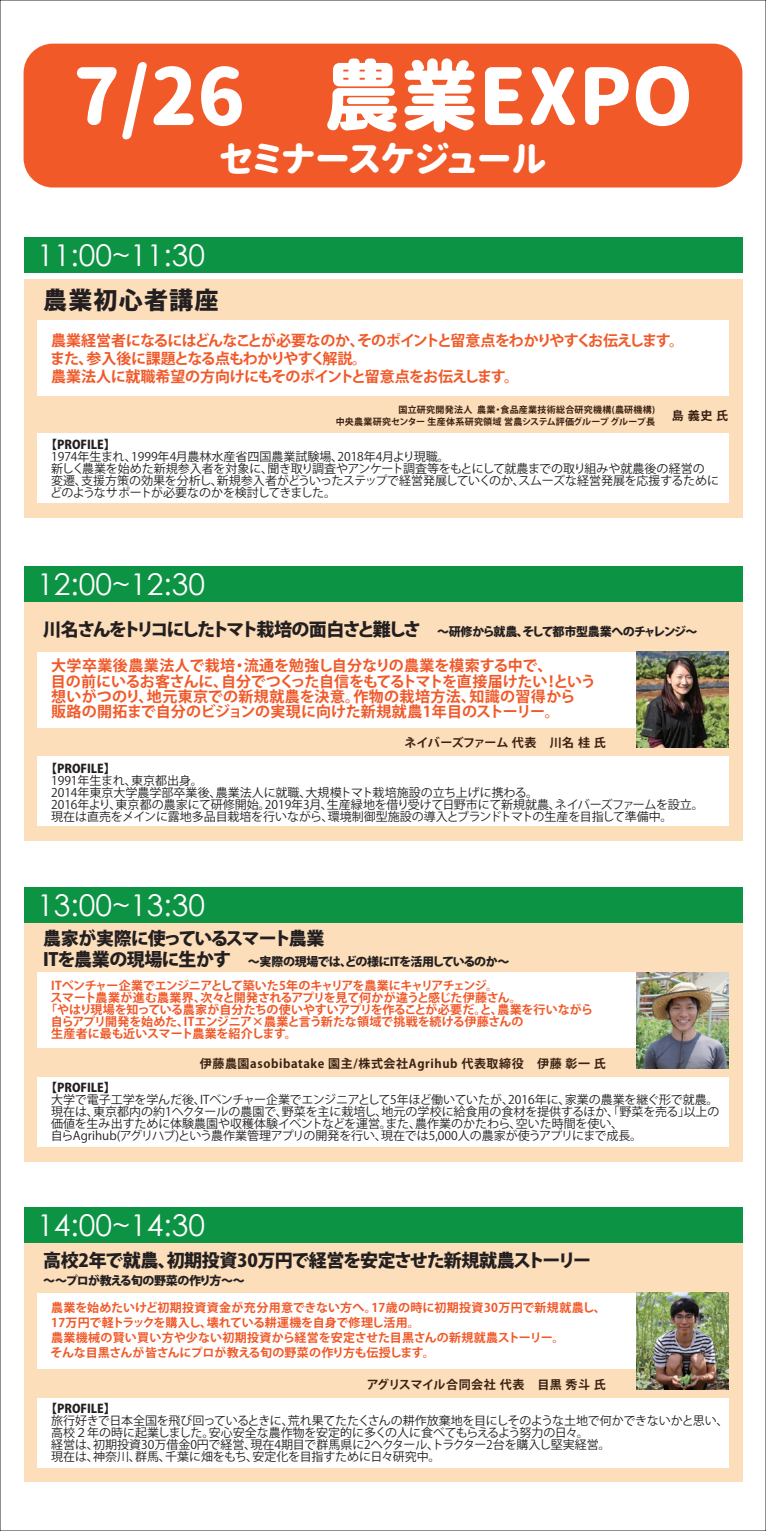
<style>
.page{position:relative;width:766px;height:1531px;background:#fff}
.page>*{position:absolute;margin:0;border:0;box-sizing:border-box;transform-origin:0 0}
.t1{font:77.7px "Gen Jyuu Gothic X P Heavy";color:#fff}
.t2{font:36px "Gen Jyuu Gothic X P Heavy";color:#fff}
.t3{font:30px "Century Gothic";color:#fff}
.t4{font:800 24px "Koz Go Pro";letter-spacing:.05em;color:#231f20}
.t5{font:800 18px "Koz Go Pro";letter-spacing:-.13em;color:#231f20}
.t6{font:800 18px "Koz Go Pro";letter-spacing:-.03em;color:#231f20}
.t7{font:800 18px "Koz Go Pro";letter-spacing:-.075em;color:#231f20}
.t8{font:700 15px/15px "Koz Go Pro";letter-spacing:.005em;color:#f15929}
.t9{font:700 15px/18px "Koz Go Pro";letter-spacing:-.05em;color:#f15929}
.t10{font:12px/12px "Koz Go Pro";color:#231f20}
.t11{font:700 12px/15px "Koz Go Pro";letter-spacing:.01em;color:#f15929}
.t12{font:700 12px "Koz Go Pro";letter-spacing:-.01em;color:#f15929}
.t13{font:700 12px "Koz Go Pro";letter-spacing:.05em;color:#3a2111}
.t14{font:700 12px "Koz Go Pro";letter-spacing:-.05em;color:#f15929}
.t15{font:800 12px "Koz Go Pro";letter-spacing:-.055em;color:#231f20}
.t16{font:800 12px "Koz Go Pro";color:#231f20}
.t17{font:700 12px "Koz Go Pro";letter-spacing:.03em;color:#3a2111}
.t18{font:800 12px "Koz Go Pro";letter-spacing:-.07em;color:#231f20}
.t19{font:700 12px "Koz Go Pro";letter-spacing:-.025em;color:#3a2111}
.t20{font:700 9px/12px "Koz Go Pro";letter-spacing:.03em;color:#3a2111;text-align:right}
.s1{font-size:12px}
.s2{font-size:18px}
</style>
<div class="page">
<div style="left:24px;top:44px;width:718px;height:143px;background:#f15929;border-radius:29px"></div>
<div style="left:24px;top:279px;width:718px;height:238px;background:#fcdebb"></div>
<div style="left:24px;top:237px;width:718px;height:36px;background:#0d9344"></div>
<div style="left:37px;top:320px;width:691px;height:76px;background:#fff"></div>
<div style="left:37px;top:433px;width:691px;height:70px;background:#fff"></div>
<div style="left:24px;top:602px;width:718px;height:239px;background:#fcdebb"></div>
<div style="left:37px;top:756px;width:691px;height:70px;background:#fff"></div>
<div style="left:24px;top:566px;width:718px;height:36px;background:#0d9344"></div>
<div style="left:37px;top:652px;width:691px;height:75px;background:#fff"></div>
<div style="left:24px;top:923px;width:718px;height:238px;background:#fcdebb"></div>
<div style="left:37px;top:1077px;width:691px;height:70px;background:#fff"></div>
<div style="left:24px;top:887px;width:718px;height:36px;background:#0d9344"></div>
<div style="left:37px;top:972px;width:691px;height:76px;background:#fff"></div>
<div style="left:24px;top:1243px;width:718px;height:239px;background:#fcdebb"></div>
<div style="left:37px;top:1397px;width:691px;height:70px;background:#fff"></div>
<div style="left:24px;top:1207px;width:718px;height:36px;background:#0d9344"></div>
<div style="left:37px;top:1293px;width:691px;height:76px;background:#fff"></div>
<img style="left:636px;top:972px;width:92px;height:96px">
<img style="left:636px;top:652px;width:92px;height:96px">
<img style="left:636px;top:1293px;width:92px;height:96px">
<h1 class="t1" style="left:73px;top:38px;width:621px">7/26　農業EXPO</h1>
<h2 class="t2" style="left:219px;top:132px;width:329px">セミナースケジュール</h2>
<h3 class="t3" style="left:37px;top:234px;width:169px">11:00~11:30</h3>
<h3 class="t4" style="left:43px;top:285px;width:177px">農業初心者講座</h3>
<p class="t9" style="left:50px;top:332px;width:635px">農業経営者になるにはどんなことが必要なのか、そのポイントと留意点をわかりやすくお伝えします。また、参入後に課題となる点もわかりやすく解説。<br>農業法人に就職希望の方向けにもそのポイントと留意点をお伝えします。</p>
<p class="t20" style="left:335px;top:404px;width:321px">国立研究開発法人 農業・食品産業技術総合研究機構(農研機構)<br>中央農業研究センター 生産体系研究領域 営農システム評価グループ グループ長</p>
<p class="t13" style="left:671px;top:408px;width:58px">島 義史 氏</p>
<p class="t16" style="left:45px;top:437px;width:72px">【PROFILE】</p>
<p class="t10" style="left:50px;top:451px;width:670px">1974年生まれ、1999年4月農林水産省四国農業試験場、2018年4月より現職。<br>新しく農業を始めた新規参入者を対象に、聞き取り調査やアンケート調査等をもとにして就農までの取り組みや就農後の経営の<br>変遷、支援方策の効果を分析し、新規参入者がどういったステップで経営発展していくのか、スムーズな経営発展を応援するためにどのようなサポートが必要なのかを検討してきました。</p>
<h3 class="t3" style="left:37px;top:563px;width:169px">12:00~12:30</h3>
<h3 class="t5" style="left:43px;top:617px;width:655px">川名さんをトリコにしたトマト栽培の面白さと難しさ　<span class="s1">～研修から就農、そして都市型農業へのチャレンジ～</span></h3>
<p class="t8" style="left:51px;top:659px;width:546px">大学卒業後農業法人で栽培・流通を勉強し自分なりの農業を模索する中で、<br>目の前にいるお客さんに、自分でつくった自信をもてるトマトを直接届けたい！という想いがつのり、地元東京での新規就農を決意。作物の栽培方法、知識の習得から<br>販路の開拓まで自分のビジョンの実現に向けた新規就農1年目のストーリー。</p>
<p class="t19" style="left:404px;top:735px;width:203px">ネイバーズファーム 代表　川名 桂 氏</p>
<p class="t16" style="left:45px;top:761px;width:72px">【PROFILE】</p>
<p class="t10" style="left:51px;top:775px;width:654px">1991年生まれ、東京都出身。<br>2014年東京大学農学部卒業後、農業法人に就職、大規模トマト栽培施設の立ち上げに携わる。<br>2016年より、東京都の農家にて研修開始。2019年3月、生産緑地を借り受けて日野市にて新規就農、ネイバーズファームを設立。現在は直売をメインに露地多品目栽培を行いながら、環境制御型施設の導入とブランドトマトの生産を目指して準備中。</p>
<h3 class="t3" style="left:37px;top:884px;width:169px">13:00~13:30</h3>
<h3 class="t7" style="left:43px;top:926px;width:300px">農家が実際に使っているスマート農業　</h3>
<p class="t15" style="left:43px;top:954px;width:468px"><span class="s2">ITを農業の現場に生かす　</span>～実際の現場では、どの様にITを活用しているのか～</p>
<p class="t14" style="left:51px;top:978px;width:448px">ITベンチャー企業でエンジニアとして築いた5年のキャリアを農業にキャリアチェンジ。</p>
<p class="t12" style="left:50px;top:990px;width:473px">スマート農業が進む農業界、次々と開発されるアプリを見て何かが違うと感じた伊藤さん。</p>
<p class="t12" style="left:45px;top:1002px;width:549px">「やはり現場を知っている農家が自分たちの使いやすいアプリを作ることが必要だ。と、農業を行いながら</p>
<p class="t12" style="left:51px;top:1014px;width:474px">自らアプリ開発を始めた、ITエンジニア×農業と言う新たな領域で挑戦を続ける伊藤さんの</p>
<p class="t12" style="left:51px;top:1026px;width:247px">生産者に最も近いスマート農業を紹介します。</p>
<p class="t13" style="left:200px;top:1056px;width:407px">伊藤農園asobibatake 園主/株式会社Agrihub 代表取締役　伊藤 彰一 氏</p>
<p class="t16" style="left:45px;top:1079px;width:72px">【PROFILE】</p>
<p class="t10" style="left:51px;top:1094px;width:670px">大学で電子工学を学んだ後、ITベンチャー企業でエンジニアとして5年ほど働いていたが、2016年に、家業の農業を継ぐ形で就農。現在は、東京都内の約1ヘクタールの農園で、野菜を主に栽培し、地元の学校に給食用の食材を提供するほか、「野菜を売る」以上の価値を生み出すために体験農園や収穫体験イベントなどを運営。また、農作業のかたわら、空いた時間を使い、<br>自らAgrihub(アグリハブ)という農作業管理アプリの開発を行い、現在では5,000人の農家が使うアプリにまで成長。</p>
<h3 class="t3" style="left:37px;top:1204px;width:169px">14:00~14:30</h3>
<h3 class="t6" style="left:43px;top:1248px;width:549px">高校2年で就農、初期投資30万円で経営を安定させた新規就農ストーリー</h3>
<p class="t18" style="left:43px;top:1273px;width:203px">～～プロが教える旬の野菜の作り方～～</p>
<p class="t11" style="left:51px;top:1301px;width:556px">農業を始めたいけど初期投資資金が充分用意できない方へ。17歳の時に初期投資30万円で新規就農し、17万円で軽トラックを購入し、壊れている耕運機を自身で修理し活用。<br>農業機械の賢い買い方や少ない初期投資から経営を安定させた目黒さんの新規就農ストーリー。<br>そんな目黒さんが皆さんにプロが教える旬の野菜の作り方も伝授します。</p>
<p class="t17" style="left:366px;top:1376px;width:241px">アグリスマイル合同会社 代表　目黒 秀斗 氏</p>
<p class="t16" style="left:45px;top:1400px;width:72px">【PROFILE】</p>
<p class="t10" style="left:51px;top:1414px;width:678px">旅行好きで日本全国を飛び回っているときに、荒れ果てたたくさんの耕作放棄地を目にしそのような土地で何かできないかと思い、高校２年の時に起業しました。安心安全な農作物を安定的に多くの人に食べてもらえるよう努力の日々。<br>経営は、初期投資30万借金0円で経営、現在4期目で群馬県に2ヘクタール、トラクター2台を購入し堅実経営。<br>現在は、神奈川、群馬、千葉に畑をもち、安定化を目指すために日々研究中。</p>
</div>
